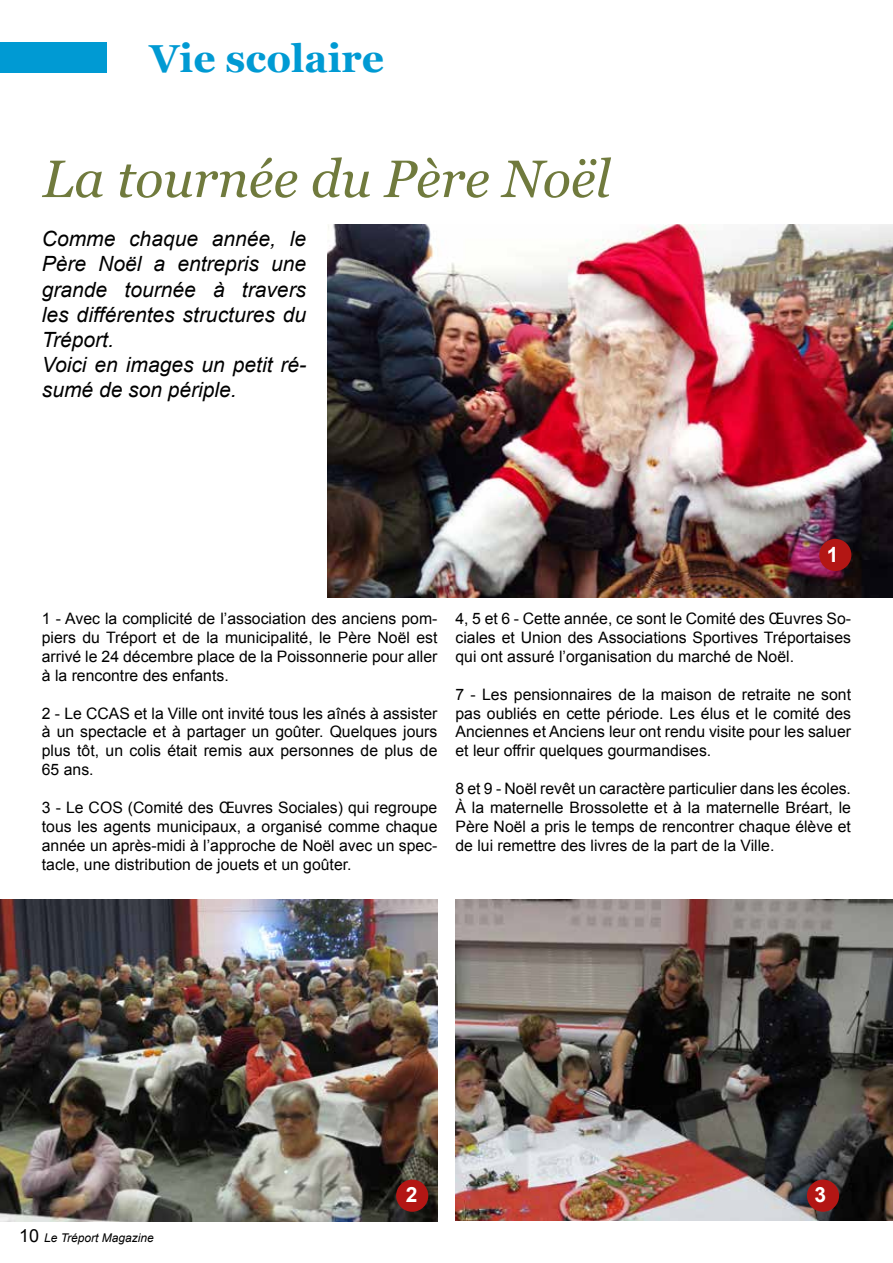
<style>
.page{position:relative;width:893px;height:1263px;background:#fff}
.page>*{position:absolute;margin:0;border:0;box-sizing:border-box;transform-origin:0 0}
.t1{font:italic 52.5px "Georgia";color:#707a3d}
.t2{font:700 39px "Georgia";color:#009ad3}
.t3{font:italic 21px/25.2px "Arial";color:#000}
.t4{font:700 21px "Arial";color:#fff}
.t5{font:15.75px/18.9px "Arial";color:#000;text-align:justify}
.t6{font:italic 12px "Arial";color:#000}
.s1{font-style:normal;font-size:18px}
</style>
<div class="page">
<div style="left:0;top:43px;width:106px;height:30px;background:#009ad3"></div>
<img style="left:455px;top:899px;width:438px;height:321px">
<img style="left:0;top:899px;width:437px;height:322px">
<img style="left:328px;top:224px;width:565px;height:373px">
<div style="left:819px;top:539px;width:32px;height:32px;background:#b31614;border-radius:50%"></div>
<div style="left:396px;top:1179px;width:32px;height:33px;background:#b31614;border-radius:50%"></div>
<div style="left:807px;top:1179px;width:32px;height:33px;background:#b31614;border-radius:50%"></div>
<h2 class="t2" style="left:150px;top:29px;width:236px">Vie scolaire</h2>
<h1 class="t1" style="left:43px;top:141px;width:570px">La tournée du Père Noël</h1>
<h3 class="t3" style="left:42px;top:227px;width:266px">Comme chaque année, le<br>Père Noël a entrepris une grande tournée à travers les différentes structures du<br>Tréport.<br>Voici en images un petit ré&shy;sumé de son périple.</h3>
<h3 class="t4" style="left:827px;top:540px;width:13px">1</h3>
<p class="t5" style="left:42px;top:609px;width:397px">1 - Avec la complicité de l’association des anciens pom&shy;piers du Tréport et de la municipalité, le Père Noël est arrivé le 24 décembre place de la Poissonnerie pour aller à la rencontre des enfants.</p>
<p class="t5" style="left:42px;top:704px;width:397px">2 - Le CCAS et la Ville ont invité tous les aînés à assister à un spectacle et à partager un goûter. Quelques jours plus tôt, un colis était remis aux personnes de plus de 65 ans.</p>
<p class="t5" style="left:42px;top:798px;width:397px">3 - Le COS (Comité des Œuvres Sociales) qui regroupe tous les agents municipaux, a organisé comme chaque année un après-midi à l’approche de Noël avec un spec&shy;tacle, une distribution de jouets et un goûter.</p>
<p class="t5" style="left:455px;top:609px;width:397px">4, 5 et 6 - Cette année, ce sont le Comité des Œuvres So&shy;ciales et Union des Associations Sportives Tréportaises qui ont assuré l’organisation du marché de Noël.</p>
<p class="t5" style="left:455px;top:685px;width:397px">7 - Les pensionnaires de la maison de retraite ne sont pas oubliés en cette période. Les élus et le comité des Anciennes et Anciens leur ont rendu visite pour les saluer et leur offrir quelques gourmandises.</p>
<p class="t5" style="left:455px;top:779px;width:397px">8 et 9 - Noël revêt un caractère particulier dans les écoles.<br>À la maternelle Brossolette et à la maternelle Bréart, le Père Noël a pris le temps de rencontrer chaque élève et de lui remettre des livres de la part de la Ville.</p>
<p class="t6" style="left:19px;top:1230px;width:136px"><span class="s1">10</span> Le Tréport Magazine</p>
<h3 class="t4" style="left:406px;top:1181px;width:13px">2</h3>
<h3 class="t4" style="left:814px;top:1181px;width:13px">3</h3>
</div>
